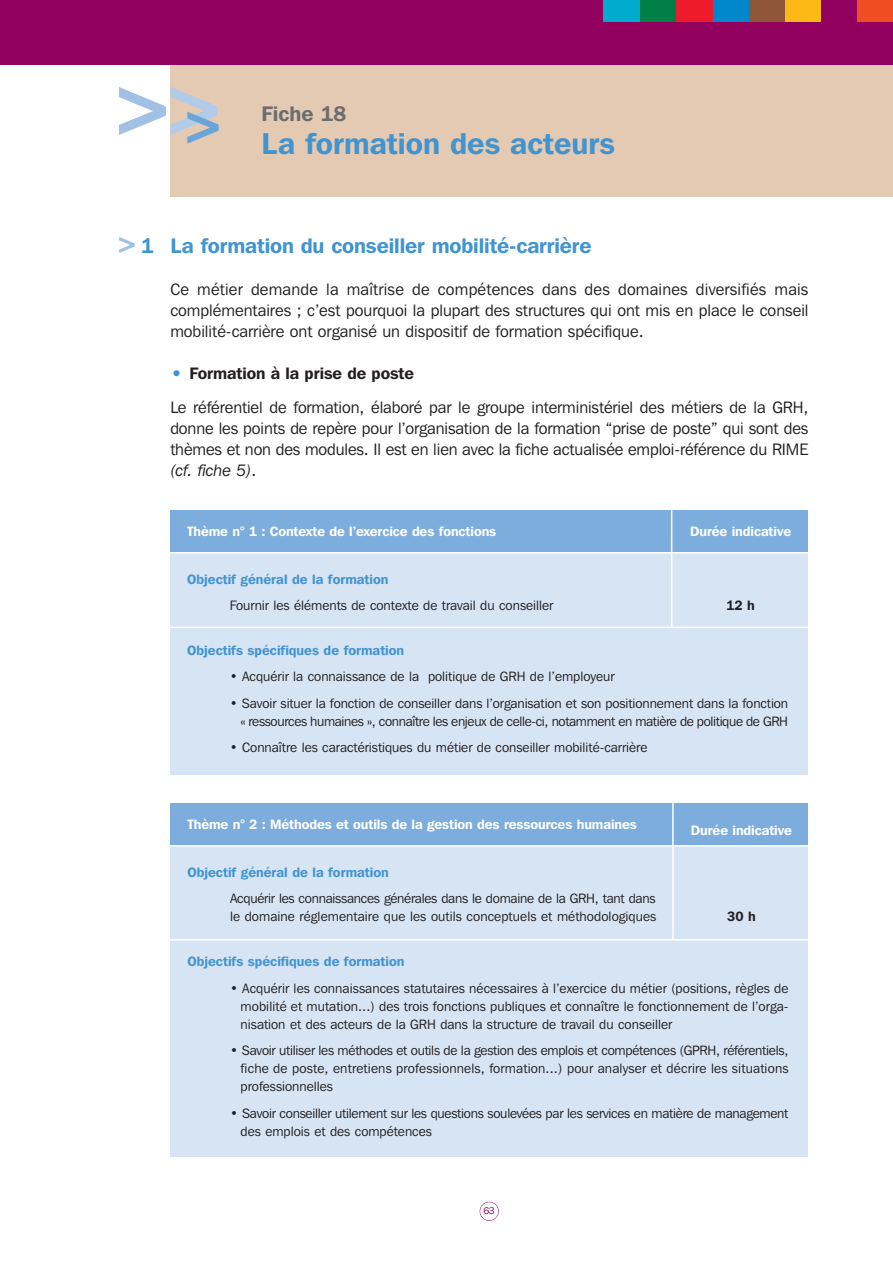
<style>
.page{position:relative;width:893px;height:1263px;background:#fff}
.page>*{position:absolute;margin:0;border:0;box-sizing:border-box;transform-origin:0 0}
.t1{font:800 81.45px "Franklin Gothic IT Cby BT";color:#a0c0e4}
.t2{font:600 30px "Franklin Gothic IT Cby BT";color:#4194d0}
.t3{font:800 27px "Franklin Gothic IT Cby BT";color:#a0c0e4}
.t4{font:600 21px "Franklin Gothic IT Cby BT";letter-spacing:-.005em;color:#4194d0}
.t5{font:600 21px "Franklin Gothic IT Cby BT";color:#6c6d70}
.t6{font:16.5px/21px "Franklin Gothic IT Cby BT";letter-spacing:-.005em;color:#231f20;text-align:justify}
.t7{font:13.5px/18px "Franklin Gothic IT Cby BT";color:#231f20;text-align:justify}
.t8{font:600 13.5px "Franklin Gothic IT Cby BT";letter-spacing:-.005em;color:#fff}
.t9{font:600 13.5px "Franklin Gothic IT Cby BT";color:#4194d0}
.t10{font:13.5px/18px "Franklin Gothic IT Cby BT";letter-spacing:-.02em;color:#231f20}
.t11{font:600 13.5px "Franklin Gothic IT Cby BT";color:#231f20}
.t12{font:9.75px "Franklin Gothic IT Cby BT";color:#91015d}
.s1{color:#b1cbe9}
.s2{font-weight:600;font-size:21px;color:#4194d0}
.s3{font-weight:800;font-size:21px;color:#4194d0}
.s4{font-weight:600}
.s5{font-style:italic}
</style>
<div class="page">
<div style="left:170px;top:59px;width:723px;height:138px;background:#e4cab2"></div>
<div style="left:0;top:0;width:893px;height:64px;background:#91015d"></div>
<div style="left:857px;top:0;width:36px;height:22px;background:#f04d22"></div>
<div style="left:784px;top:0;width:36px;height:22px;background:#fcb814"></div>
<div style="left:748px;top:0;width:36px;height:22px;background:#8f563a"></div>
<div style="left:712px;top:0;width:36px;height:22px;background:#0086cb"></div>
<div style="left:676px;top:0;width:36px;height:22px;background:#ee1b2d"></div>
<div style="left:640px;top:0;width:36px;height:22px;background:#007f46"></div>
<div style="left:604px;top:0;width:36px;height:22px;background:#00abcd"></div>
<div style="left:480px;top:1202px;width:19px;height:19px;border:1px solid #91015d;border-radius:50%"></div>
<div style="left:170px;top:553px;width:638px;height:221px;background:#d6e4f4"></div>
<div style="left:170px;top:510px;width:638px;height:43px;background:#7daddc"></div>
<hr style="left:167px;top:552px;width:645px;height:1px;background:#fff">
<hr style="left:167px;top:627px;width:647px;height:1px;background:#fff">
<hr style="left:671px;top:508px;width:1px;height:119px;background:#fff">
<div style="left:170px;top:846px;width:638px;height:311px;background:#d6e4f4"></div>
<div style="left:170px;top:804px;width:638px;height:42px;background:#7daddc"></div>
<hr style="left:168px;top:845px;width:645px;height:1px;background:#fff">
<hr style="left:168px;top:939px;width:644px;height:2px;background:#fff">
<hr style="left:672px;top:802px;width:2px;height:137px;background:#fff">
<h1 class="t1" style="left:109px;top:79px;width:121px">&gt; <span class="s1">&gt;</span><sub>&gt;</sub></h1>
<h3 class="t5" style="left:261px;top:107px;width:86px">Fiche 18</h3>
<h2 class="t2" style="left:261px;top:134px;width:355px">La formation des acteurs</h2>
<h3 class="t3" style="left:116px;top:235px;width:39px">&gt;<span class="s2">1</span></h3>
<h3 class="t4" style="left:170px;top:239px;width:423px">La formation du conseiller mobilité-carrière</h3>
<p class="t6" style="left:170px;top:281px;width:640px">Ce métier demande la maîtrise de compétences dans des domaines diversifiés mais complémentaires ; c’est pourquoi la plupart des structures qui ont mis en place le conseil mobilité-carrière ont organisé un dispositif de formation spécifique.</p>
<p class="t6" style="left:170px;top:358px;width:640px;line-height:33.8px"><span class="s3">•</span> <span class="s4">Formation à la prise de poste<br></span>Le référentiel de formation, élaboré par le groupe interministériel des métiers de la GRH,</p>
<p class="t6" style="left:170px;top:419px;width:639px">donne les points de repère pour l’organisation de la formation “prise de poste” qui sont des thèmes et non des modules. Il est en lien avec la fiche actualisée emploi-référence du RIME <span class="s5">(cf. fiche 5)</span>.</p>
<p class="t8" style="left:187px;top:526px;width:311px">Thème n° 1 : Contexte de l’exercice des fonctions</p>
<p class="t8" style="left:690px;top:526px;width:102px">Durée indicative</p>
<p class="t9" style="left:187px;top:575px;width:203px">Objectif général de la formation</p>
<p class="t7" style="left:230px;top:598px;width:325px">Fournir les éléments de contexte de travail du conseiller</p>
<p class="t11" style="left:726px;top:601px;width:30px">12 h</p>
<p class="t9" style="left:187px;top:646px;width:219px">Objectifs spécifiques de formation</p>
<p class="t7" style="left:230px;top:669px;width:386px">• Acquérir la connaissance de la politique de GRH de l’employeur</p>
<p class="t7" style="left:230px;top:695px;width:560px;text-align:right">• Savoir situer la fonction de conseiller dans l’organisation et son positionnement dans la fonction « ressources humaines », connaître les enjeux de celle-ci, notamment en matière de politique de GRH</p>
<p class="t7" style="left:230px;top:740px;width:419px">• Connaître les caractéristiques du métier de conseiller mobilité-carrière</p>
<p class="t8" style="left:187px;top:819px;width:451px">Thème n° 2 : Méthodes et outils de la gestion des ressources humaines</p>
<p class="t8" style="left:691px;top:825px;width:102px">Durée indicative</p>
<p class="t9" style="left:187px;top:868px;width:203px">Objectif général de la formation</p>
<p class="t7" style="left:230px;top:891px;width:428px">Acquérir les connaissances générales dans le domaine de la GRH, tant dans le domaine réglementaire que les outils conceptuels et méthodologiques</p>
<p class="t11" style="left:727px;top:912px;width:30px">30 h</p>
<p class="t9" style="left:187px;top:957px;width:219px">Objectifs spécifiques de formation</p>
<p class="t7" style="left:241px;top:980px;width:549px;text-indent:-11px">• Acquérir les connaissances statutaires nécessaires à l’exercice du métier (positions, règles de mobilité et mutation...) des trois fonctions publiques et connaître le fonctionnement de l’orga&shy;nisation et des acteurs de la GRH dans la structure de travail du conseiller</p>
<p class="t7" style="left:241px;top:1042px;width:549px;text-indent:-11px">• Savoir utiliser les méthodes et outils de la gestion des emplois et compétences (GPRH, référentiels, fiche de poste, entretiens professionnels, formation...) pour analyser et décrire les situations professionnelles</p>
<p class="t10" style="left:241px;top:1105px;width:549px;text-indent:-11px">• Savoir conseiller utilement sur les questions soulevées par les services en matière de management des emplois et des compétences</p>
<p class="t12" style="left:484px;top:1208px;width:13px">63</p>
</div>
